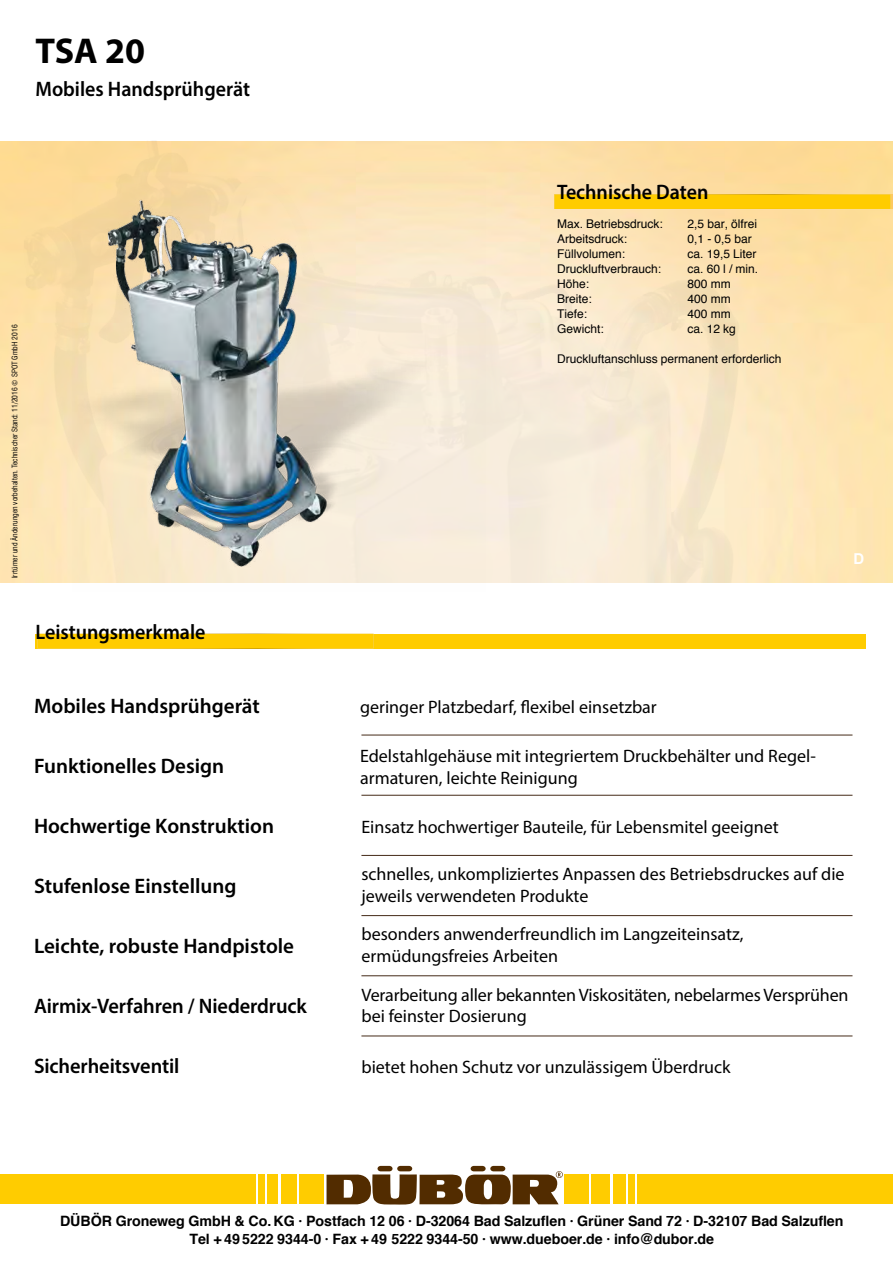
<style>
.page{position:relative;width:893px;height:1263px;background:#fff}
.page>*{position:absolute;margin:0;border:0;box-sizing:border-box;transform-origin:0 0}
.t1{font:700 36px "Myriad Pro";color:#000}
.t2{font:600 21px "Myriad Pro";color:#000}
.t3{font:600 21px "Myriad Pro";color:#000;scale:.95 1}
.t4{font:18px/21.6px "Myriad Pro";color:#000}
.t5{font:700 15px "Arial";color:#fff}
.t6{font:700 14.25px/17.1px "Helvetica";letter-spacing:-.005em;color:#000;text-align:center}
.t7{font:12px "Helvetica";color:#000}
.t8{font:condensed 7.5px "Swiss 721 BT";color:#000}
</style>
<div class="page">
<div style="left:35px;top:634px;width:831px;height:14px;background:#fc0"></div>
<div style="left:565px;top:1174px;width:24px;height:30px;background:#fc0"></div>
<div style="left:592px;top:1174px;width:18px;height:30px;background:#fc0"></div>
<div style="left:613px;top:1174px;width:12px;height:30px;background:#fc0"></div>
<div style="left:628px;top:1174px;width:6px;height:30px;background:#fc0"></div>
<div style="left:637px;top:1174px;width:256px;height:30px;background:#fc0"></div>
<div style="left:299px;top:1174px;width:24px;height:30px;background:#fc0"></div>
<div style="left:281px;top:1174px;width:15px;height:30px;background:#fc0"></div>
<div style="left:268px;top:1174px;width:10px;height:30px;background:#fc0"></div>
<div style="left:259px;top:1174px;width:6px;height:30px;background:#fc0"></div>
<div style="left:0;top:1174px;width:256px;height:30px;background:#fc0"></div>
<svg style="left:327px;top:1166px;width:236px;height:39px"></svg>
<hr style="left:361px;top:735px;width:491px;height:1px;background:#452b18">
<hr style="left:361px;top:915px;width:491px;height:1px;background:#452b18">
<hr style="left:361px;top:795px;width:491px;height:1px;background:#452b18">
<hr style="left:361px;top:855px;width:491px;height:1px;background:#452b18">
<hr style="left:361px;top:975px;width:491px;height:1px;background:#452b18">
<hr style="left:361px;top:1035px;width:491px;height:1px;background:#452b18">
<div style="left:554px;top:194px;width:336px;height:15px;background:#fc0"></div>
<img style="left:72px;top:176px;width:413px;height:407px">
<h1 class="t1" style="left:35px;top:28px;width:111px">TSA 20</h1>
<p class="t3" style="left:35px;top:76px;width:227px">Mobiles Handsprühgerät</p>
<p class="t8" style="left:10px;top:578px;width:255px;rotate:-90deg">Irrtümer und Änderungen vorbehalten. Technischer Stand: 11/2016 © SPOT GmbH 2016</p>
<p class="t3" style="left:35px;top:619px;width:181px">Leistungsmerkmale</p>
<p class="t2" style="left:34px;top:692px;width:227px">Mobiles Handsprühgerät</p>
<p class="t2" style="left:34px;top:752px;width:192px">Funktionelles Design</p>
<p class="t2" style="left:34px;top:812px;width:242px">Hochwertige Konstruktion</p>
<p class="t2" style="left:34px;top:872px;width:204px">Stufenlose Einstellung</p>
<p class="t2" style="left:34px;top:932px;width:262px">Leichte, robuste Handpistole</p>
<p class="t2" style="left:34px;top:992px;width:274px">Airmix-Verfahren / Niederdruck</p>
<p class="t2" style="left:34px;top:1052px;width:147px">Sicherheitsventil</p>
<p class="t3" style="left:557px;top:179px;width:161px">Technische Daten</p>
<p class="t7" style="left:557px;top:214px;width:107px">Max. Betriebsdruck:</p>
<p class="t7" style="left:688px;top:214px;width:71px">2,5 bar, ölfrei</p>
<p class="t7" style="left:557px;top:229px;width:72px">Arbeitsdruck:</p>
<p class="t7" style="left:688px;top:229px;width:66px">0,1 - 0,5 bar</p>
<p class="t7" style="left:557px;top:244px;width:70px">Füllvolumen:</p>
<p class="t7" style="left:688px;top:244px;width:71px">ca. 19,5 Liter</p>
<p class="t7" style="left:557px;top:259px;width:106px">Druckluftverbrauch:</p>
<p class="t7" style="left:688px;top:259px;width:72px">ca. 60 l / min.</p>
<p class="t7" style="left:557px;top:274px;width:34px">Höhe:</p>
<p class="t7" style="left:688px;top:274px;width:45px">800 mm</p>
<p class="t7" style="left:557px;top:289px;width:36px">Breite:</p>
<p class="t7" style="left:688px;top:289px;width:45px">400 mm</p>
<p class="t7" style="left:557px;top:304px;width:32px">Tiefe:</p>
<p class="t7" style="left:688px;top:304px;width:45px">400 mm</p>
<p class="t7" style="left:557px;top:319px;width:48px">Gewicht:</p>
<p class="t7" style="left:688px;top:319px;width:50px">ca. 12 kg</p>
<p class="t7" style="left:557px;top:349px;width:226px">Druckluftanschluss permanent erforderlich</p>
<p class="t5" style="left:854px;top:549px;width:12px">D</p>
<p class="t4" style="left:360px;top:696px;width:298px">geringer Platzbedarf, flexibel einsetzbar</p>
<p class="t4" style="left:360px;top:745px;width:457px">Edelstahlgehäuse mit integriertem Druckbehälter und Regel&shy;armaturen, leichte Reinigung</p>
<p class="t4" style="left:361px;top:816px;width:419px">Einsatz hochwertiger Bauteile, für Lebensmitel geeignet</p>
<p class="t4" style="left:361px;top:863px;width:485px">schnelles, unkompliziertes Anpassen des Betriebsdruckes auf die jeweils verwendeten Produkte</p>
<p class="t4" style="left:361px;top:923px;width:383px">besonders anwenderfreundlich im Langzeiteinsatz, ermüdungsfreies Arbeiten</p>
<p class="t4" style="left:361px;top:983px;width:489px">Verarbeitung aller bekannten Viskositäten, nebelarmes Versprühen bei feinster Dosierung</p>
<p class="t4" style="left:361px;top:1056px;width:371px">bietet hohen Schutz vor unzulässigem Überdruck</p>
<p class="t6" style="left:60px;top:1213px;width:785px">DÜBÖR Groneweg GmbH &amp; Co. KG · Postfach 12 06 · D-32064 Bad Salzuflen · Grüner Sand 72 · D-32107 Bad Salzuflen<br>Tel + 49 5222 9344-0 · Fax + 49 5222 9344-50 · www.dueboer.de · info@dubor.de</p>
</div>
